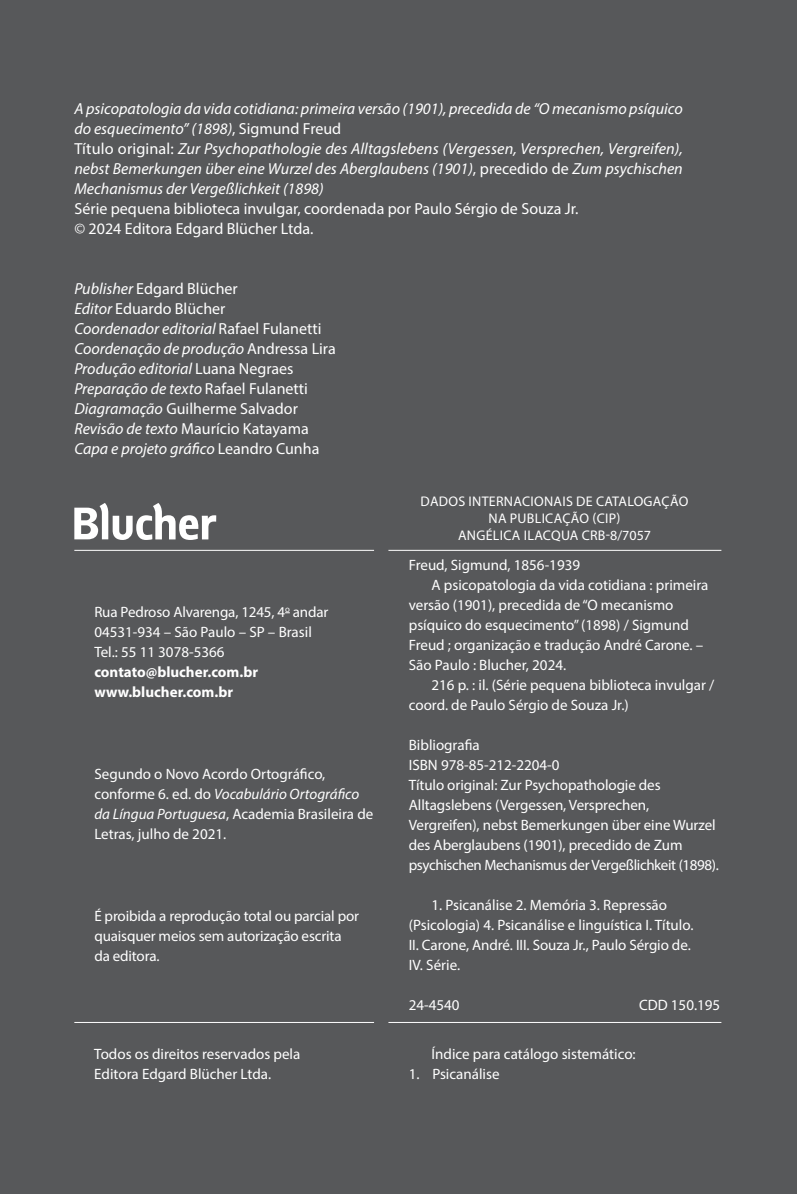
<style>
.page{position:relative;width:798px;height:1194px;background:#fff}
.page>*{position:absolute;margin:0;border:0;box-sizing:border-box;transform-origin:0 0}
.t1{font:italic 16px/20px "Myriad Pro";color:#fff}
.t2{font:16px/20px "Myriad Pro";color:#fff}
.t3{font:15px/20px "Myriad Pro";color:#fff}
.t4{font:700 15px/20px "Myriad Pro";color:#fff}
.t5{font:14px/16.8px "Myriad Pro";letter-spacing:.02em;color:#fff;text-align:center}
.s1{font-style:normal}
.s2{font-style:italic}
</style>
<div class="page">
<div style="left:0;top:0;width:795px;height:1194px;background:#57585a"></div>
<svg style="left:74px;top:503px;width:142px;height:37px"></svg>
<hr style="left:74px;top:550px;width:300px;height:1px;background:#fff">
<hr style="left:74px;top:1022px;width:300px;height:1px;background:#fff">
<hr style="left:388px;top:550px;width:333px;height:1px;background:#fff">
<hr style="left:388px;top:1022px;width:333px;height:1px;background:#fff">
<p class="t1" style="left:74px;top:98px;width:609px">A psicopatologia da vida cotidiana: primeira versão (1901), precedida de “O mecanismo psíquico do esquecimento” (1898)<span class="s1">, Sigmund Freud<br>Título original:</span> Zur Psychopathologie des Alltagslebens (Vergessen, Versprechen, Vergreifen), nebst Bemerkungen über eine Wurzel des Aberglaubens (1901)<span class="s1">, precedido de</span> Zum psychischen Mechanismus der Vergeßlichkeit (1898)</p>
<p class="t2" style="left:74px;top:198px;width:505px">Série pequena biblioteca invulgar, coordenada por Paulo Sérgio de Souza Jr. © 2024 Editora Edgard Blücher Ltda.</p>
<p class="t1" style="left:74px;top:278px;width:263px">Publisher <span class="s1">Edgard Blücher<br></span>Editor <span class="s1">Eduardo Blücher<br></span>Coordenador editorial <span class="s1">Rafael Fulanetti </span>Coordenação de produção <span class="s1">Andressa Lira </span>Produção editorial <span class="s1">Luana Negraes </span>Preparação de texto <span class="s1">Rafael Fulanetti </span>Diagramação <span class="s1">Guilherme Salvador </span>Revisão de texto <span class="s1">Maurício Katayama </span>Capa e projeto gráfico <span class="s1">Leandro Cunha</span></p>
<p class="t3" style="left:94px;top:602px;width:235px">Rua Pedroso Alvarenga, 1245, 4<sup>o</sup> andar<br>04531-934 – São Paulo – SP – Brasil<br>Tel.: 55 11 3078-5366</p>
<p class="t4" style="left:94px;top:661px;width:165px">contato@blucher.com.br www.blucher.com.br</p>
<p class="t3" style="left:94px;top:764px;width:280px">Segundo o Novo Acordo Ortográfico, conforme 6. ed. do <span class="s2">Vocabulário Ortográfico da Língua Portuguesa</span>, Academia Brasileira de Letras, julho de 2021.</p>
<p class="t3" style="left:94px;top:906px;width:266px">É proibida a reprodução total ou parcial por quaisquer meios sem autorização escrita da editora.</p>
<p class="t3" style="left:94px;top:1044px;width:207px">Todos os direitos reservados pela<br>Editora Edgard Blücher Ltda.</p>
<p class="t5" style="left:420px;top:493px;width:269px">DADOS INTERNACIONAIS DE CATALOGAÇÃO<br>NA PUBLICAÇÃO (CIP)<br>ANGÉLICA ILACQUA CRB-8/7057</p>
<p class="t3" style="left:408px;top:554px;width:173px">Freud, Sigmund, 1856-1939</p>
<p class="t3" style="left:431px;top:574px;width:278px">A psicopatologia da vida cotidiana : primeira</p>
<p class="t3" style="left:408px;top:594px;width:266px">versão (1901), precedida de “O mecanismo</p>
<p class="t3" style="left:408px;top:614px;width:281px">psíquico do esquecimento” (1898) / Sigmund</p>
<p class="t3" style="left:408px;top:634px;width:296px">Freud ; organização e tradução André Carone. –</p>
<p class="t3" style="left:408px;top:654px;width:159px">São Paulo : Blucher, 2024.</p>
<p class="t3" style="left:431px;top:674px;width:284px">216 p. : il. (Série pequena biblioteca invulgar /</p>
<p class="t3" style="left:408px;top:694px;width:221px">coord. de Paulo Sérgio de Souza Jr.)</p>
<p class="t3" style="left:408px;top:734px;width:311px">Bibliografia<br>ISBN 978-85-212-2204-0<br>Título original: Zur Psychopathologie des Alltagslebens (Vergessen, Versprechen, Vergreifen), nebst Bemerkungen über eine Wurzel des Aberglaubens (1901), precedido de Zum psychischen Mechanismus der Vergeßlichkeit (1898).</p>
<p class="t3" style="left:408px;top:894px;width:286px;text-indent:23px">1. Psicanálise 2. Memória 3. Repressão (Psicologia) 4. Psicanálise e linguística I. Título.<br>II. Carone, André. III. Souza Jr., Paulo Sérgio de.<br>IV. Série.</p>
<p class="t3" style="left:408px;top:994px;width:52px">24-4540</p>
<p class="t3" style="left:638px;top:994px;width:83px">CDD 150.195</p>
<p class="t3" style="left:431px;top:1044px;width:205px">Índice para catálogo sistemático:</p>
<p class="t3" style="left:408px;top:1064px;width:92px">1. Psicanálise</p>
</div>
